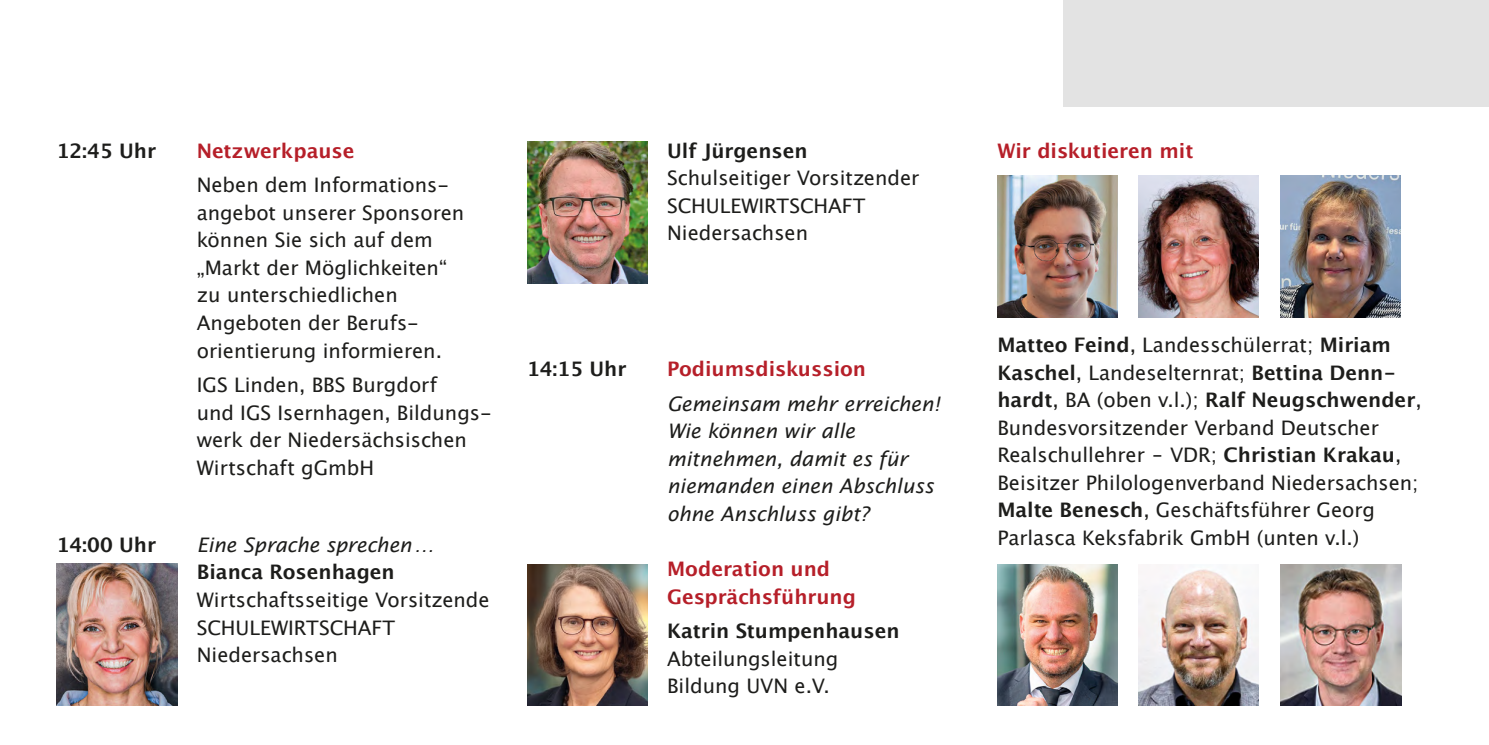
<style>
.page{position:relative;width:1489px;height:745px;background:#fff}
.page>*{position:absolute;margin:0;border:0;box-sizing:border-box;transform-origin:0 0}
.Fliesstext{font:20px/27.5px "Lucida San Rom";color:#1d1d1b}
.Fliesstext-2{font:20px/27.5px "Lucida San Rom Ita";color:#1d1d1b}
.Fliesstext-3{font:20px/27.5px "Lucida San Dem";color:#b61f29}
.Fliesstext-4{font:20px "Lucida San Dem";color:#1d1d1b}
.s1{font-family:"Lucida San Dem"}
</style>
<div class="page">
<div style="left:1063px;top:0;width:425px;height:106px;background:#e3e3e3"></div>
<img style="left:57px;top:563px;width:120px;height:141px">
<img style="left:997px;top:176px;width:120px;height:141px">
<img style="left:1138px;top:176px;width:120px;height:141px">
<img style="left:1280px;top:176px;width:120px;height:141px">
<img style="left:997px;top:564px;width:120px;height:141px">
<img style="left:1138px;top:569px;width:120px;height:136px">
<img style="left:1280px;top:564px;width:120px;height:141px">
<img style="left:527px;top:142px;width:120px;height:141px">
<img style="left:527px;top:564px;width:120px;height:141px">
<p class="Fliesstext-4" style="left:57px;top:138px;width:101px">12:45 Uhr</p>
<p class="Fliesstext-3" style="left:197px;top:138px;width:159px">Netzwerkpause</p>
<p class="Fliesstext" style="left:197px;top:172px;width:269px">Neben dem Informations&shy;angebot unserer Sponsoren können Sie sich auf dem „Markt der Möglichkeiten“ zu unterschiedlichen<br>Angeboten der Berufs&shy;orientierung informieren.</p>
<p class="Fliesstext" style="left:197px;top:371px;width:296px">IGS Linden, BBS Burgdorf<br>und IGS Isernhagen, Bildungs&shy;werk der Niedersächsischen<br>Wirtschaft gGmbH</p>
<p class="Fliesstext-4" style="left:57px;top:532px;width:101px">14:00 Uhr</p>
<p class="Fliesstext-2" style="left:197px;top:531px;width:239px">Eine Sprache sprechen…</p>
<p class="Fliesstext" style="left:197px;top:558px;width:294px"><span class="s1">Bianca Rosenhagen<br></span>Wirtschaftsseitige Vorsitzende<br>SCHULEWIRTSCHAFT<br>Niedersachsen</p>
<p class="Fliesstext" style="left:667px;top:137px;width:254px"><span class="s1">Ulf Jürgensen<br></span>Schulseitiger Vorsitzender<br>SCHULEWIRTSCHAFT<br>Niedersachsen</p>
<p class="Fliesstext-3" style="left:997px;top:138px;width:198px">Wir diskutieren mit</p>
<p class="Fliesstext-4" style="left:527px;top:356px;width:101px">14:15 Uhr</p>
<p class="Fliesstext-3" style="left:667px;top:356px;width:200px">Podiumsdiskussion</p>
<p class="Fliesstext-2" style="left:667px;top:390px;width:274px">Gemeinsam mehr erreichen!<br>Wie können wir alle mitnehmen, damit es für niemanden einen Abschluss ohne Anschluss gibt?</p>
<p class="Fliesstext-3" style="left:667px;top:556px;width:190px">Moderation und<br>Gesprächsführung</p>
<p class="Fliesstext" style="left:667px;top:617px;width:234px"><span class="s1">Katrin Stumpenhausen<br></span>Abteilungsleitung<br>Bildung UVN e.V.</p>
<p class="Fliesstext" style="left:997px;top:331px;width:426px"><span class="s1">Matteo Feind</span>, Landesschülerrat; <span class="s1">Miriam Kaschel</span>, Landeselternrat; <span class="s1">Bettina Denn&shy;hardt</span>, BA (oben v.l.); <span class="s1">Ralf Neugschwender</span>, Bundesvorsitzender Verband Deutscher Realschullehrer – VDR; <span class="s1">Christian Krakau</span>, Beisitzer Philologenverband Niedersachsen;</p>
<p class="Fliesstext" style="left:997px;top:496px;width:379px"><span class="s1">Malte Benesch</span>, Geschäftsführer Georg<br>Parlasca Keksfabrik GmbH (unten v.l.)</p>
</div>
